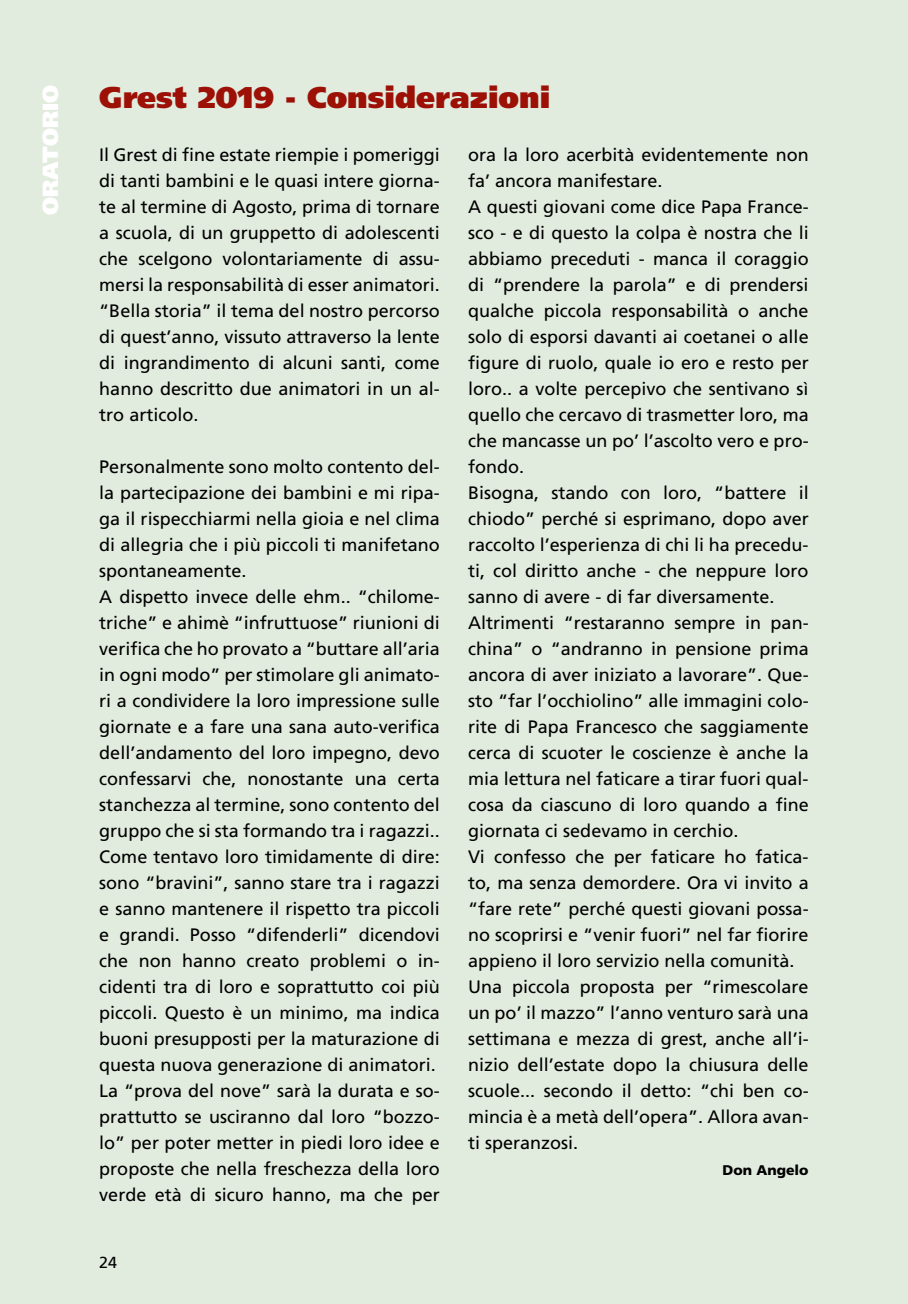
<style>
.page{position:relative;width:908px;height:1304px;background:#fff}
.page>*{position:absolute;margin:0;border:0;box-sizing:border-box;transform-origin:0 0}
.t1{font:900 30px "Frutiger";color:#9c1006}
.t2{font:900 22px "Frutiger";color:#fff}
.t3{font:18px/26px "Frutiger";color:#000}
.t4{font:16px "Frutiger";color:#000}
.t5{font:900 14px "Frutiger";color:#000}
</style>
<div class="page">
<div style="left:0;top:0;width:907px;height:1304px;background:#e1ebde"></div>
<p class="t2" style="left:37px;top:215px;width:131px;rotate:-90deg">oratorio</p>
<h1 class="t1" style="left:99px;top:79px;width:452px">Grest 2019 - Considerazioni</h1>
<p class="t3" style="left:99px;top:142px;width:342px;text-align:justify">I l Grest di fine estate riempie i pomeriggi di tanti bambini e le quasi intere giorna&shy;te al termine di Agosto, prima di tornare a scuola, di un gruppetto di adolescenti che scelgono volontariamente di assu&shy;mersi la responsabilità di esser animatori. “Bella storia” il tema del nostro percorso di quest’anno, vissuto attraverso la lente di ingrandimento di alcuni santi, come hanno descritto due animatori in un al&shy;tro articolo.</p>
<p class="t3" style="left:99px;top:454px;width:342px">Personalmente sono molto contento del&shy;la partecipazione dei bambini e mi ripa&shy;ga il rispecchiarmi nella gioia e nel clima di allegria che i più piccoli ti manifetano spontaneamente.<br>A dispetto invece delle ehm.. “chilome&shy;triche” e ahimè “infruttuose” riunioni di verifica che ho provato a “buttare all’aria in ogni modo” per stimolare gli animato&shy;ri a condividere la loro impressione sulle giornate e a fare una sana auto-verifica dell’andamento del loro impegno, devo confessarvi che, nonostante una certa stanchezza al termine, sono contento del gruppo che si sta formando tra i ragazzi..<br>Come tentavo loro timidamente di dire: sono “bravini”, sanno stare tra i ragazzi e sanno mantenere il rispetto tra piccoli e grandi. Posso “difenderli” dicendovi che non hanno creato problemi o in&shy;cidenti tra di loro e soprattutto coi più piccoli. Questo è un minimo, ma indica buoni presupposti per la maturazione di questa nuova generazione di animatori.<br>La “prova del nove” sarà la durata e so&shy;prattutto se usciranno dal loro “bozzo&shy;lo” per poter metter in piedi loro idee e proposte che nella freschezza della loro verde età di sicuro hanno, ma che per</p>
<p class="t3" style="left:468px;top:142px;width:342px">ora la loro acerbità evidentemente non fa’ ancora manifestare.<br>A questi giovani come dice Papa France&shy;sco - e di questo la colpa è nostra che li abbiamo preceduti - manca il coraggio di “prendere la parola” e di prendersi qualche piccola responsabilità o anche solo di esporsi davanti ai coetanei o alle figure di ruolo, quale io ero e resto per loro.. a volte percepivo che sentivano sì quello che cercavo di trasmetter loro, ma che mancasse un po’ l’ascolto vero e pro&shy;fondo.<br>B isogna, stando con loro, “battere il chiodo” perché si esprimano, dopo aver raccolto l’esperienza di chi li ha precedu&shy;ti, col diritto anche - che neppure loro sanno di avere - di far diversamente.<br>Altrimenti “restaranno sempre in pan&shy;china” o “andranno in pensione prima ancora di aver iniziato a lavorare”. Que&shy;sto “far l’occhiolino” alle immagini colo&shy;rite di Papa Francesco che saggiamente cerca di scuoter le coscienze è anche la mia lettura nel faticare a tirar fuori qual&shy;cosa da ciascuno di loro quando a fine giornata ci sedevamo in cerchio.<br>Vi confesso che per faticare ho fatica&shy;to, ma senza demordere. Ora vi invito a “fare rete” perché questi giovani possa&shy;no scoprirsi e “venir fuori” nel far fiorire appieno il loro servizio nella comunità.<br>U na piccola proposta per “rimescolare un po’ il mazzo” l’anno venturo sarà una settimana e mezza di grest, anche all’i&shy;nizio dell’estate dopo la chiusura delle scuole... secondo il detto: “chi ben co&shy;mincia è a metà dell’opera”. Allora avan&shy;ti speranzosi.</p>
<p class="t5" style="left:722px;top:1162px;width:88px">Don Angelo</p>
<p class="t4" style="left:99px;top:1253px;width:19px">24</p>
</div>
